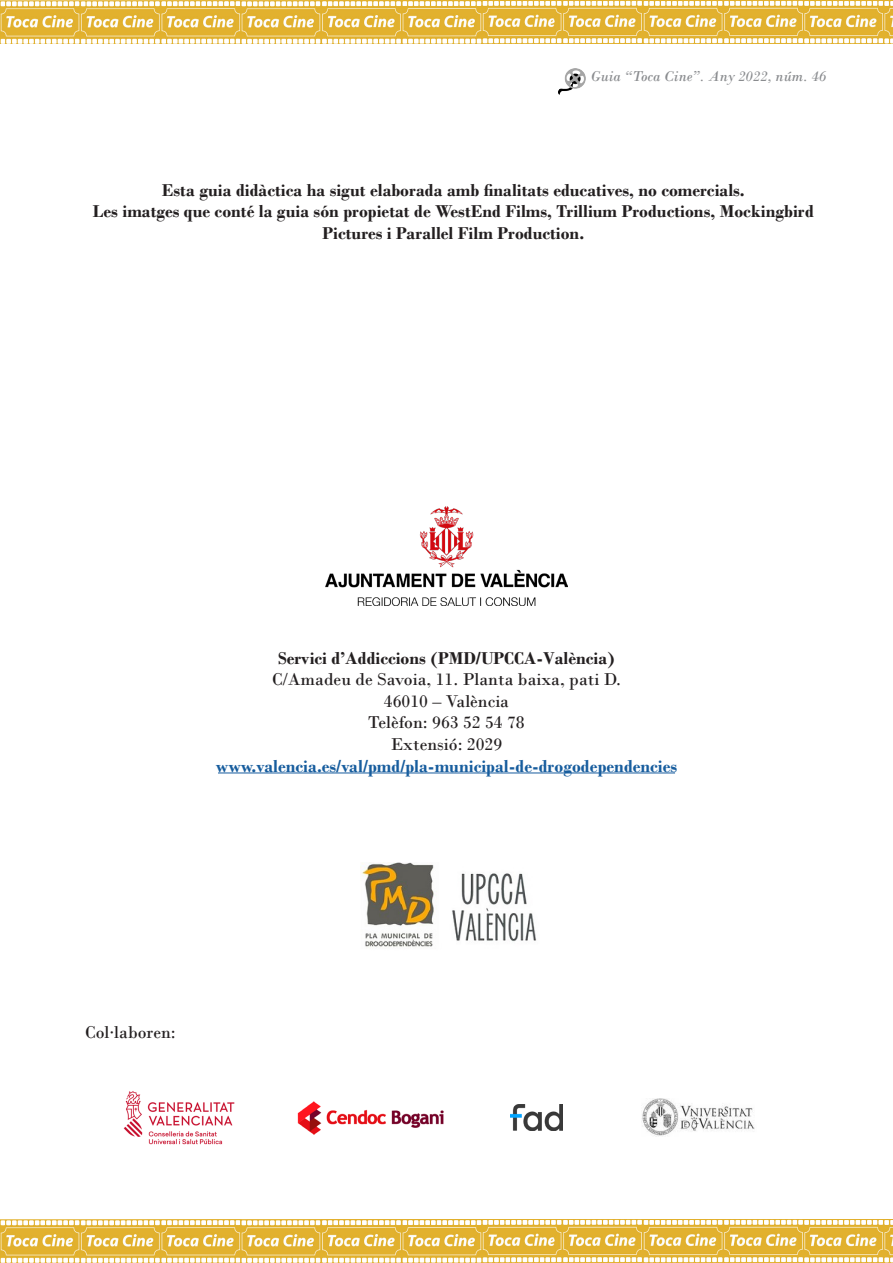
<style>
.page{position:relative;width:893px;height:1263px;background:#fff}
.page>*{position:absolute;margin:0;border:0;box-sizing:border-box;transform-origin:0 0}
.t1{font:18px/21.6px "Bodoni";color:#231f20;text-align:center}
.t2{font:700 18px/21.6px "Bodoni";color:#231f20;text-align:center}
.t3{font:italic 15px "Bodoni";color:#8a8c8f}
.s1{font-weight:700}
.s2{font-weight:700;color:#175d9e}
</style>
<div class="page">
<img style="left:0;top:0;width:893px;height:43px">
<hr style="left:218px;top:772px;width:457px;height:1px;background:#175d9e">
<img style="left:123px;top:1091px;width:112px;height:54px">
<img style="left:297px;top:1101px;width:147px;height:34px">
<img style="left:510px;top:1105px;width:53px;height:25px">
<img style="left:642px;top:1099px;width:113px;height:37px">
<img style="left:0;top:1219px;width:893px;height:44px">
<img style="left:559px;top:68px;width:27px;height:26px">
<img style="left:325px;top:506px;width:243px;height:100px">
<img style="left:361px;top:863px;width:176px;height:84px">
<p class="t3" style="left:591px;top:67px;width:237px">Guia “Toca Cine”. Any 2022, núm. 46</p>
<p class="t2" style="left:162px;top:179px;width:584px">Esta guia didàctica ha sigut elaborada amb finalitats educatives, no comercials.</p>
<p class="t2" style="left:93px;top:201px;width:722px">Les imatges que conté la guia són propietat de WestEnd Films, Trillium Productions, Mockingbird<br>Pictures i Parallel Film Production.</p>
<p class="t1" style="left:216px;top:647px;width:463px"><span class="s1">Servici d’Addiccions (PMD/UPCCA-València)<br></span>C/Amadeu de Savoia, 11. Planta baixa, pati D.<br>46010 – València<br>Telèfon: 963 52 54 78<br>Extensió: 2029 <span class="s2">www.valencia.es/val/pmd/pla-municipal-de-drogodependencies</span></p>
<p class="t1" style="left:85px;top:1021px;width:92px">Col·laboren:</p>
</div>
